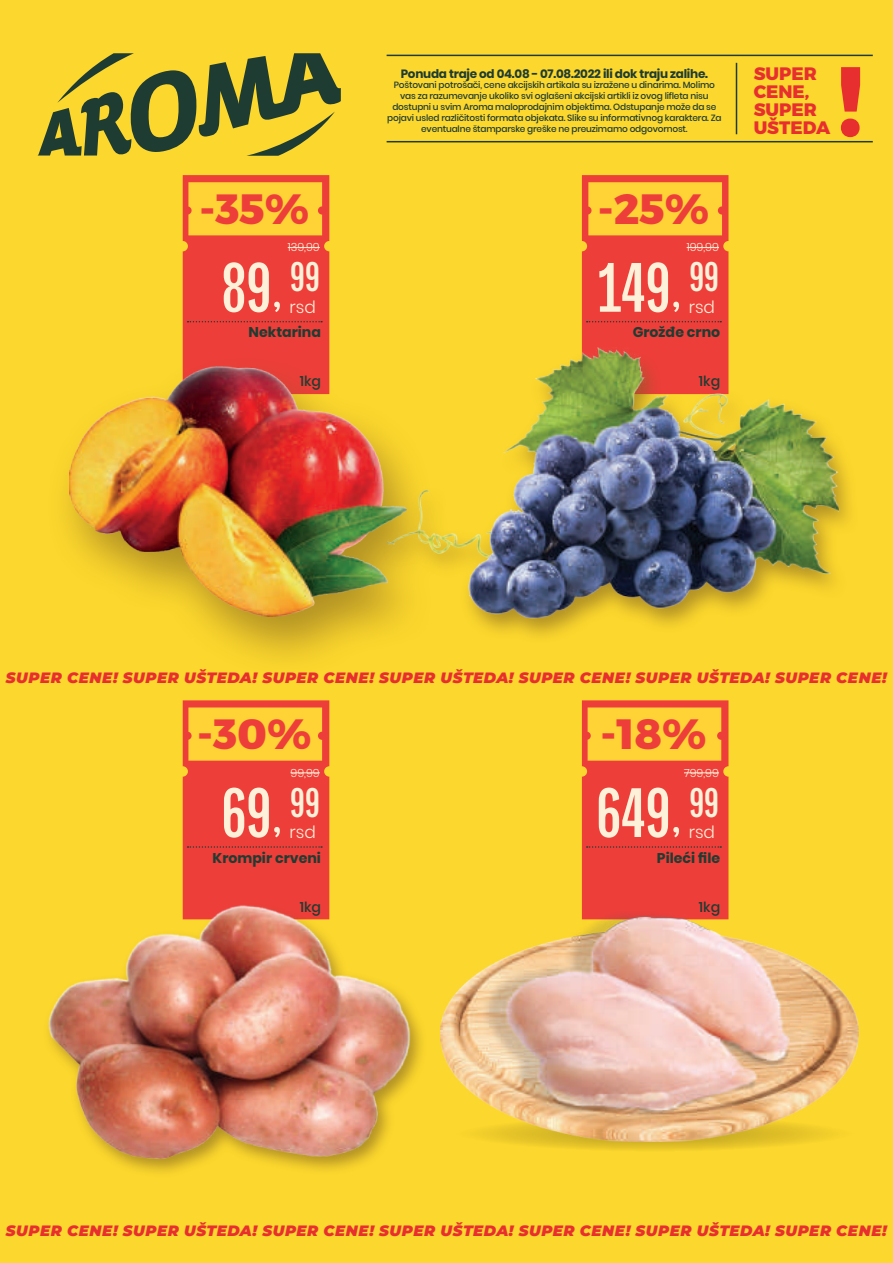
<style>
.page{position:relative;width:893px;height:1263px;background:#fcd72d}
.page>*{position:absolute;margin:0;border:0;box-sizing:border-box;transform-origin:0 0}
.t1{font:800 99px "Montserrat";color:#e82f2f}
.t2{font:700 76.2px "Titular";color:#fef1d9}
.t3{font:700 45.15px "Titular";color:#fef1d9}
.t4{font:800 42.3px "Montserrat";color:#ee3e3a}
.t5{font:800 18px/18px "Montserrat";color:#e82f2f}
.t6{font:300 16.95px "Poppins";color:#fef1d9}
.t7{font:italic 900 15px "Montserrat";letter-spacing:.04em;color:#e82f2f}
.t8{font:700 14.1px "Poppins";color:#1f3c32}
.t9{font:500 14.1px "Poppins";color:#1f3c32}
.t10{font:700 12px "Poppins";letter-spacing:-.02em;color:#1f3c32}
.t11{font:300 11.25px "Poppins";color:#fef1d9}
.t12{font:500 9px/10.8px "Poppins";letter-spacing:-.02em;color:#1f3c32;text-align:center}
.s1{font-size:53.55px}
</style>
<div class="page">
<hr style="left:387px;top:55px;width:486px;height:1px;background:#1f3c32">
<hr style="left:387px;top:141px;width:486px;height:1px;background:#1f3c32">
<hr style="left:736px;top:63px;width:1px;height:71px;background:#1f3c32">
<svg style="left:38px;top:53px;width:303px;height:103px"></svg>
<svg style="left:183px;top:175px;width:146px;height:178px"></svg>
<svg style="left:183px;top:700px;width:146px;height:201px"></svg>
<svg style="left:582px;top:700px;width:146px;height:209px"></svg>
<svg style="left:582px;top:175px;width:146px;height:169px"></svg>
<svg style="left:442px;top:1111px;width:426px;height:46px"></svg>
<div style="left:46px;top:353px;width:408px;height:324px;background:#795c1e;opacity:.57"></div>
<img style="left:69px;top:366px;width:311px;height:251px">
<div style="left:43px;top:901px;width:384px;height:277px;background:#795c1e;opacity:.57"></div>
<img style="left:49px;top:904px;width:362px;height:258px">
<img style="left:441px;top:909px;width:417px;height:232px">
<div style="left:380px;top:344px;width:480px;height:300px;background:#795c1e;opacity:.57"></div>
<img style="left:387px;top:347px;width:452px;height:281px">
<h3 class="t4" style="left:199px;top:183px;width:111px">-35%</h3>
<p class="t11" style="left:288px;top:241px;width:34px">139,99</p>
<h2 class="t2" style="left:221px;top:249px;width:52px">89</h2>
<h3 class="t3" style="left:273px;top:254px;width:48px"><span class="s1">,</span>99</h3>
<h3 class="t8" style="left:249px;top:324px;width:74px">Nektarina</h3>
<h3 class="t9" style="left:300px;top:373px;width:23px">1kg</h3>
<h3 class="t6" style="left:290px;top:297px;width:28px">rsd</h3>
<h3 class="t10" style="left:401px;top:66px;width:309px">Ponuda traje od 04.08 - 07.08.2022 ili dok traju zalihe.</h3>
<p class="t12" style="left:387px;top:80px;width:336px">Poštovani potrošači, cene akcijskih artikala su izražene u dinarima. Molimo vas za razumevanje ukoliko svi oglašeni akcijski artikli iz ovog lifleta nisu dostupni u svim Aroma maloprodajnim objektima. Odstupanje može da se pojavi usled različitosti formata objekata. Slike su informativnog karaktera. Za eventualne štamparske greške ne preuzimamo odgovornost.</p>
<h3 class="t4" style="left:598px;top:183px;width:113px">-25%</h3>
<p class="t11" style="left:687px;top:241px;width:34px">199,99</p>
<h2 class="t2" style="left:598px;top:249px;width:75px">149</h2>
<h3 class="t3" style="left:672px;top:254px;width:48px"><span class="s1">,</span>99</h3>
<h3 class="t8" style="left:633px;top:324px;width:89px">Grožđe crno</h3>
<h3 class="t9" style="left:699px;top:373px;width:23px">1kg</h3>
<h3 class="t6" style="left:689px;top:297px;width:28px">rsd</h3>
<h3 class="t5" style="left:754px;top:65px;width:78px">SUPER<br>CENE,<br>SUPER<br>UŠTEDA</h3>
<h1 class="t1" style="left:837px;top:40px;width:29px">!</h1>
<h3 class="t7" style="left:6px;top:667px;width:882px">SUPER CENE! SUPER UŠTEDA! SUPER CENE! SUPER UŠTEDA! SUPER CENE! SUPER UŠTEDA! SUPER CENE!</h3>
<h3 class="t4" style="left:197px;top:708px;width:116px">-30%</h3>
<p class="t11" style="left:291px;top:766px;width:31px">99,99</p>
<h2 class="t2" style="left:221px;top:775px;width:52px">69</h2>
<h3 class="t3" style="left:273px;top:780px;width:48px"><span class="s1">,</span>99</h3>
<h3 class="t8" style="left:213px;top:849px;width:110px">Krompir crveni</h3>
<h3 class="t9" style="left:300px;top:899px;width:23px">1kg</h3>
<h3 class="t6" style="left:290px;top:822px;width:28px">rsd</h3>
<h3 class="t4" style="left:601px;top:708px;width:107px">-18%</h3>
<p class="t11" style="left:684px;top:766px;width:37px">799,99</p>
<h2 class="t2" style="left:596px;top:775px;width:76px">649</h2>
<h3 class="t3" style="left:672px;top:780px;width:48px"><span class="s1">,</span>99</h3>
<h3 class="t8" style="left:657px;top:849px;width:65px">Pileći file</h3>
<h3 class="t9" style="left:699px;top:899px;width:23px">1kg</h3>
<h3 class="t6" style="left:689px;top:822px;width:28px">rsd</h3>
<h3 class="t7" style="left:6px;top:1219px;width:882px">SUPER CENE! SUPER UŠTEDA! SUPER CENE! SUPER UŠTEDA! SUPER CENE! SUPER UŠTEDA! SUPER CENE!</h3>
</div>
